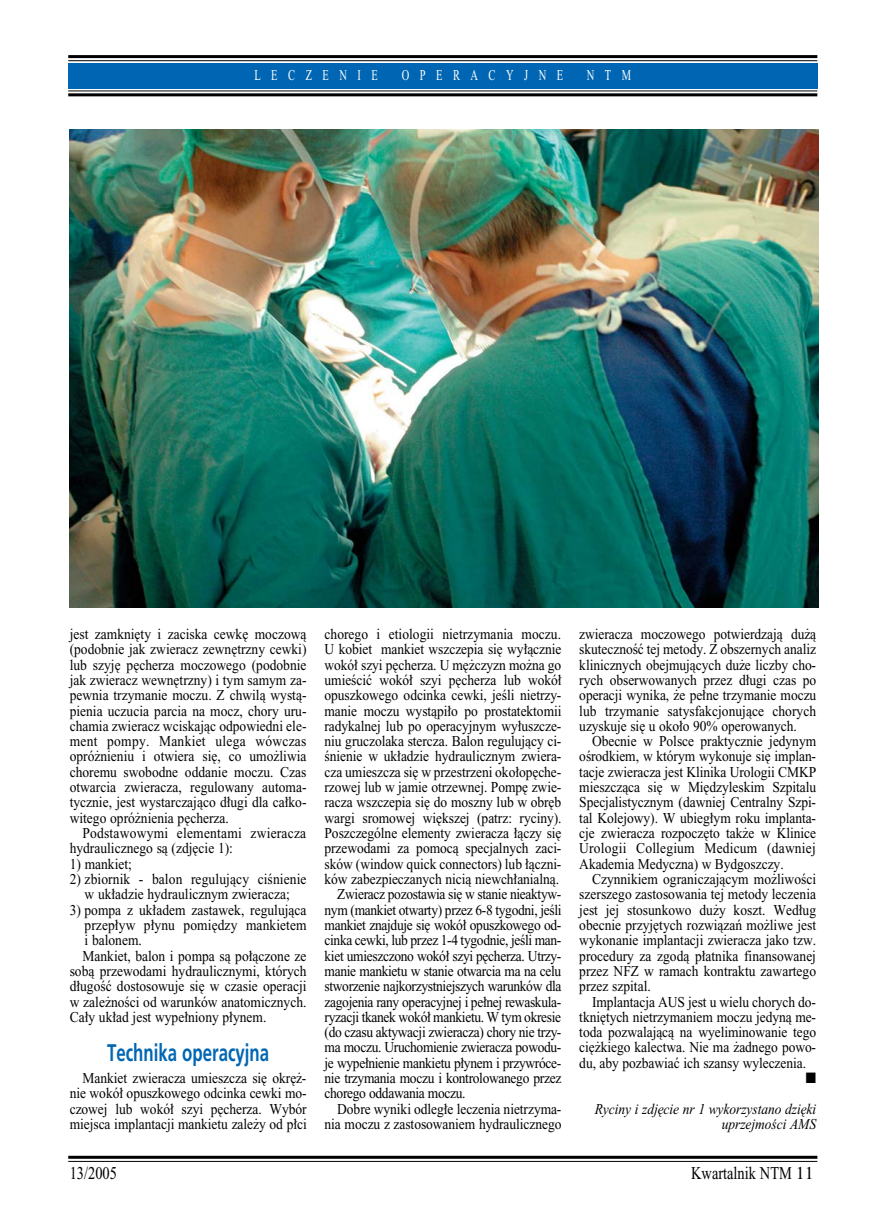
<style>
.page{position:relative;width:882px;height:1226px;background:#fff}
.page>*{position:absolute;margin:0;border:0;box-sizing:border-box;transform-origin:0 0}
.t1{font:700 24px "Pfrutiger";color:#0066b3;scale:.7 1}
.t2{font:18px "Ptimes New Roman";color:#000;scale:.8 1}
.t3{font:15px/15.3px "Ptimes New Roman";letter-spacing:-.005em;color:#000;text-align:justify;scale:.9 1}
.t4{font:15px "Ptimes New Roman";letter-spacing:-.025em;color:#000;scale:.9 1}
.t5{font:15px/15.3px "Ptimes New Roman";letter-spacing:.015em;color:#000;scale:.9 1}
.t6{font:italic 15px/15.3px "Ptimes New Roman";letter-spacing:-.005em;color:#000;text-align:right;scale:.9 1}
.t7{font:15px "Ptimes New Roman";letter-spacing:1em;color:#fff;scale:.7 1}
.t8{font:15px "Zapf Dingbats";color:#000;scale:.9 1}
</style>
<div class="page">
<img style="left:68px;top:55px;width:751px;height:1107px">
<p class="t7" style="left:254px;top:71px;width:178px">LECZENIE</p>
<p class="t7" style="left:402px;top:71px;width:232px">OPERACYJNE</p>
<p class="t7" style="left:587px;top:71px;width:65px">NTM</p>
<p class="t3" style="left:70px;top:628px;width:265px">jest zamkni´ty i zaciska cewk´ moczowà (podobnie jak zwieracz zewn´trzny cewki) lub szyj´ p´cherza moczowego (podobnie jak zwieracz wewn´trzny) i tym samym za&shy;pewnia trzymanie moczu. Z chwilà wystà&shy;pienia uczucia parcia na mocz, chory uru&shy;chamia zwieracz wciskajàc odpowiedni ele&shy;ment pompy. Mankiet ulega wówczas opró˝nieniu i otwiera si´, co umo˝liwia choremu swobodne oddanie moczu. Czas otwarcia zwieracza, regulowany automa&shy;tycznie, jest wystarczajàco d∏ugi dla ca∏ko&shy;witego opró˝nienia p´cherza.</p>
<p class="t5" style="left:70px;top:827px;width:264px;text-indent:13px">Podstawowymi elementami zwieracza hydraulicznego sà (zdj´cie 1):</p>
<p class="t3" style="left:70px;top:858px;width:71px">1) mankiet;</p>
<p class="t3" style="left:70px;top:873px;width:265px;text-align:center">2) zbiornik - balon regulujàcy ciÊnienie w uk∏adzie hydraulicznym zwieracza;</p>
<p class="t3" style="left:70px;top:904px;width:265px">3) pompa z uk∏adem zastawek, regulujàca</p>
<p class="t3" style="left:85px;top:919px;width:248px">przep∏yw p∏ynu pomi´dzy mankietem</p>
<p class="t3" style="left:85px;top:934px;width:65px">i balonem.</p>
<p class="t3" style="left:83px;top:950px;width:250px">Mankiet, balon i pompa sà po∏àczone ze</p>
<p class="t3" style="left:70px;top:965px;width:265px">sobà przewodami hydraulicznymi, których</p>
<p class="t3" style="left:70px;top:980px;width:265px">d∏ugoÊç dostosowuje si´ w czasie operacji</p>
<p class="t3" style="left:70px;top:995px;width:265px">w zale˝noÊci od warunków anatomicznych.</p>
<p class="t3" style="left:70px;top:1011px;width:220px">Ca∏y uk∏ad jest wype∏niony p∏ynem.</p>
<h1 class="t1" style="left:107px;top:1043px;width:233px">Technika operacyjna</h1>
<p class="t3" style="left:70px;top:1072px;width:265px;text-indent:13px">Mankiet zwieracza umieszcza si´ okr´˝- nie wokó∏ opuszkowego odcinka cewki mo&shy;czowej lub wokó∏ szyi p´cherza. Wybór miejsca implantacji mankietu zale˝y od p∏ci</p>
<p class="t3" style="left:325px;top:628px;width:264px">chorego i etiologii nietrzymania moczu.</p>
<p class="t3" style="left:325px;top:643px;width:265px">U kobiet mankiet wszczepia si´ wy∏àcznie</p>
<p class="t3" style="left:325px;top:659px;width:265px">wokó∏ szyi p´cherza. U m´˝czyzn mo˝na go</p>
<p class="t3" style="left:325px;top:674px;width:265px">umieÊciç wokó∏ szyi p´cherza lub wokó∏</p>
<p class="t3" style="left:325px;top:689px;width:265px">opuszkowego odcinka cewki, jeÊli nietrzy-</p>
<p class="t3" style="left:325px;top:705px;width:265px">manie moczu wystàpi∏o po prostatektomii</p>
<p class="t3" style="left:325px;top:720px;width:265px">radykalnej lub po operacyjnym wy∏uszcze-</p>
<p class="t3" style="left:325px;top:735px;width:265px">niu gruczolaka stercza. Balon regulujàcy ci-</p>
<p class="t3" style="left:325px;top:751px;width:264px">Ênienie w uk∏adzie hydraulicznym zwiera-</p>
<p class="t3" style="left:325px;top:766px;width:265px">cza umieszcza si´ w przestrzeni oko∏op´che-</p>
<p class="t3" style="left:325px;top:781px;width:265px">rzowej lub w jamie otrzewnej. Pomp´ zwie-</p>
<p class="t3" style="left:325px;top:796px;width:265px">racza wszczepia si´ do moszny lub w obr´b</p>
<p class="t3" style="left:325px;top:812px;width:265px">wargi sromowej wi´kszej (patrz: ryciny).</p>
<p class="t3" style="left:325px;top:827px;width:265px">Poszczególne elementy zwieracza ∏àczy si´</p>
<p class="t3" style="left:325px;top:842px;width:265px">przewodami za pomocà specjalnych zaci-</p>
<p class="t3" style="left:325px;top:858px;width:265px">sków (window quick connectors) lub ∏àczni-</p>
<p class="t3" style="left:325px;top:873px;width:262px">ków zabezpieczanych nicià niewch∏anialnà.</p>
<p class="t4" style="left:337px;top:890px;width:250px">Zwieracz pozostawia si´ w stanie nieaktyw-</p>
<p class="t4" style="left:325px;top:905px;width:265px">nym (mankiet otwarty) przez 6-8 tygodni, jeÊli</p>
<p class="t4" style="left:325px;top:920px;width:264px">mankiet znajduje si´ wokó∏ opuszkowego od-</p>
<p class="t4" style="left:325px;top:936px;width:264px">cinka cewki, lub przez 1-4 tygodnie, jeÊli man-</p>
<p class="t4" style="left:325px;top:951px;width:264px">kiet umieszczono wokó∏ szyi p´cherza. Utrzy-</p>
<p class="t4" style="left:325px;top:966px;width:265px">manie mankietu w stanie otwarcia ma na celu</p>
<p class="t4" style="left:325px;top:982px;width:265px">stworzenie najkorzystniejszych warunków dla</p>
<p class="t4" style="left:325px;top:997px;width:264px">zagojenia rany operacyjnej i pe∏nej rewaskula-</p>
<p class="t4" style="left:325px;top:1012px;width:265px">ryzacji tkanek wokó∏ mankietu. W tym okresie</p>
<p class="t4" style="left:325px;top:1027px;width:265px">(do czasu aktywacji zwieracza) chory nie trzy-</p>
<p class="t4" style="left:325px;top:1043px;width:264px">ma moczu. Uruchomienie zwieracza powodu-</p>
<p class="t4" style="left:325px;top:1058px;width:265px">je wype∏nienie mankietu p∏ynem i przywróce-</p>
<p class="t4" style="left:325px;top:1073px;width:265px">nie trzymania moczu i kontrolowanego przez</p>
<p class="t4" style="left:325px;top:1089px;width:158px">chorego oddawania moczu.</p>
<p class="t3" style="left:337px;top:1103px;width:250px">Dobre wyniki odleg∏e leczenia nietrzyma-</p>
<p class="t3" style="left:325px;top:1118px;width:265px">nia moczu z zastosowaniem hydraulicznego</p>
<p class="t3" style="left:579px;top:628px;width:265px">zwieracza moczowego potwierdzajà du˝à skutecznoÊç tej metody. Z obszernych analiz klinicznych obejmujàcych du˝e liczby cho&shy;rych obserwowanych przez d∏ugi czas po operacji wynika, ˝e pe∏ne trzymanie moczu lub trzymanie satysfakcjonujàce chorych uzyskuje si´ u oko∏o 90% operowanych.</p>
<p class="t3" style="left:579px;top:735px;width:265px;text-indent:13px">Obecnie w Polsce praktycznie jedynym oÊrodkiem, w którym wykonuje si´ implan&shy;tacje zwieracza jest Klinika Urologii CMKP mieszczàca si´ w Mi´dzyleskim Szpitalu Specjalistycznym (dawniej Centralny Szpi&shy;tal Kolejowy). W ubieg∏ym roku implanta&shy;cje zwieracza rozpocz´to tak˝e w Klinice Urologii Collegium Medicum (dawniej Akademia Medyczna) w Bydgoszczy.</p>
<p class="t3" style="left:579px;top:873px;width:265px;text-indent:13px">Czynnikiem ograniczajàcym mo˝liwoÊci szerszego zastosowania tej metody leczenia jest jej stosunkowo du˝y koszt. Wed∏ug obecnie przyj´tych rozwiàzaƒ mo˝liwe jest wykonanie implantacji zwieracza jako tzw. procedury za zgodà p∏atnika finansowanej przez NFZ w ramach kontraktu zawartego przez szpital.</p>
<p class="t3" style="left:579px;top:995px;width:265px;text-indent:13px">Implantacja AUS jest u wielu chorych do&shy;tkni´tych nietrzymaniem moczu jedynà me&shy;toda pozwalajàcà na wyeliminowanie tego ci´˝kiego kalectwa. Nie ma ˝adnego powo&shy;du, aby pozbawiaç ich szansy wyleczenia.</p>
<p class="t8" style="left:806px;top:1070px;width:13px">■</p>
<p class="t6" style="left:595px;top:1103px;width:248px">Ryciny i zdj´cie nr 1 wykorzystano dzi´ki uprzejmoÊci AMS</p>
<p class="t2" style="left:70px;top:1167px;width:61px">13/2005</p>
<p class="t2" style="left:691px;top:1167px;width:155px">Kwartalnik NTM 11</p>
</div>
